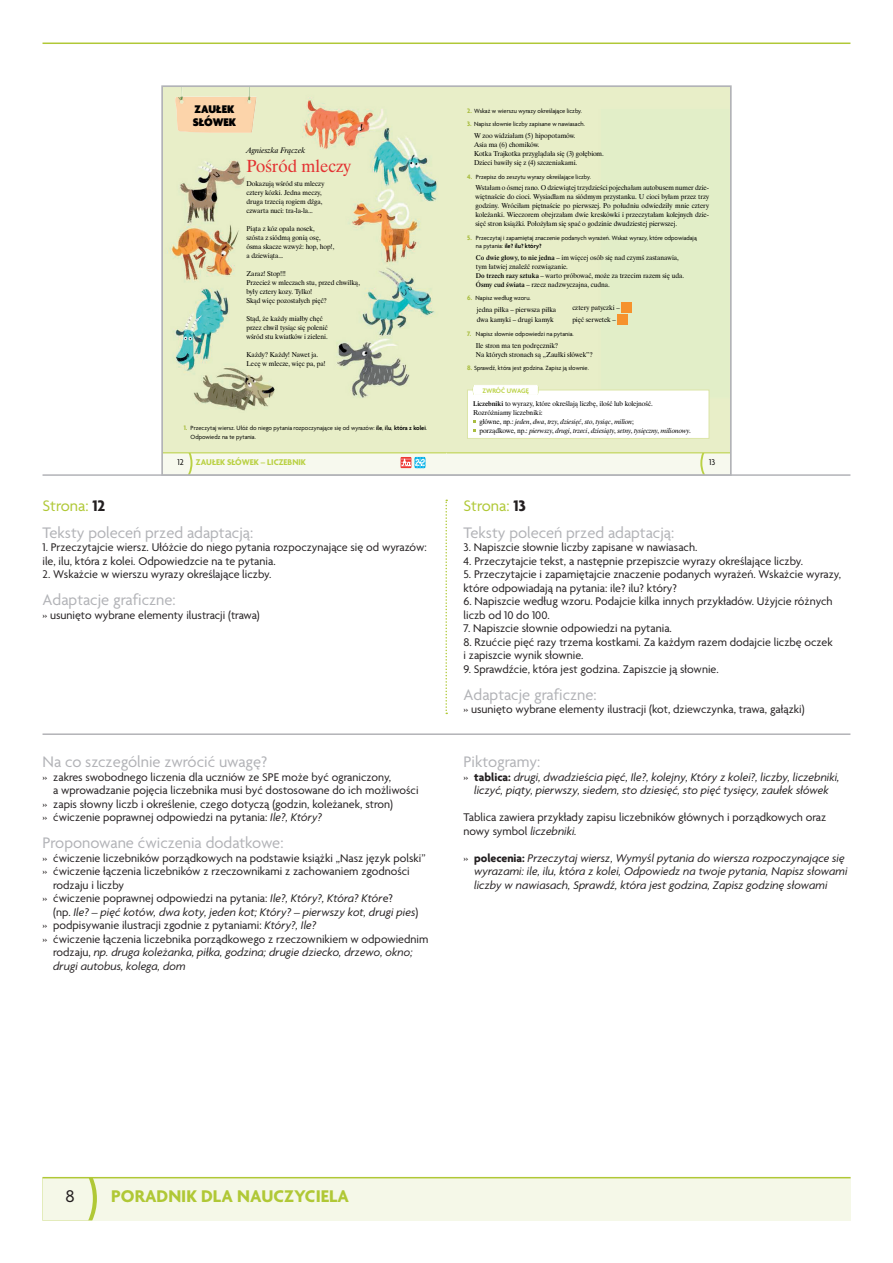
<style>
.page{position:relative;width:893px;height:1263px;background:#fff}
.page>*{position:absolute;margin:0;border:0;box-sizing:border-box;transform-origin:0 0}
.t1{font:700 18.3px "Agenda Pl";color:#b0c836}
.t2{font:18.3px "Agenda Pl";color:#231f20}
.t3{font:17.55px "Dutch 801 TL";color:#e33131}
.t4{font:16.5px/27px "Agenda Pl";color:#b2b3b7}
.t5{font:12px/13.5px "Agenda Pl";color:#231f20}
.t6{font:italic 12px/13.5px "Agenda Pl";color:#231f20;text-align:center}
.t7{font:900 12px/13px "Agenda Pl";color:#000}
.t8{font:700 9px "Agenda Pl";color:#bad144}
.t9{font:9px "Agenda Pl";color:#000}
.t10{font:italic 7.95px "Dutch 801 TL";color:#000}
.t11{font:7.05px/9px "Dutch 801 TL";letter-spacing:-.01em;color:#000}
.t12{font:italic 7.05px "Dutch 801 TL";letter-spacing:-.005em;color:#000}
.t13{font:600 7.05px "Agenda Pl";color:#bad144}
.t14{font:6.45px/9px "Agenda Pl";color:#000}
.s1{font-weight:700;font-size:7.05px;color:#a9bd41}
.s2{font-weight:600}
.s3{font-family:"Dutch 801 BT";font-weight:600}
.s4{font-style:normal}
.s5{color:#b0c836}
.s6{font-weight:700;color:#231f20}
.s7{font-style:italic}
.s8{font-weight:700;font-style:normal}
</style>
<div class="page">
<div style="left:43px;top:1178px;width:808px;height:42px;background:#f5f8e8"></div>
<svg style="left:43px;top:1178px;width:54px;height:42px"></svg>
<hr style="left:43px;top:1177px;width:808px;height:1px;background:#b0c836">
<hr style="left:43px;top:43px;width:807px;height:1px;background:#b0c836">
<hr style="left:43px;top:474px;width:807px;height:2px;background:#b2b3b7">
<hr style="left:43px;top:733px;width:807px;height:2px;background:#b2b3b7">
<svg style="left:445px;top:500px;width:2px;height:214px"></svg>
<svg style="left:160px;top:85px;width:572px;height:391px;background:#e3e8c7"></svg>
<p class="t7" style="left:193px;top:102px;width:45px">ZAUŁEK<br>SŁÓWEK</p>
<p class="t10" style="left:246px;top:145px;width:60px">Agnieszka Frączek</p>
<h2 class="t3" style="left:246px;top:154px;width:106px">Pośród mleczy</h2>
<p class="t11" style="left:246px;top:179px;width:80px">Dokazują wśród stu mleczy cztery kózki. Jedna meczy, druga trzecią rogiem dźga, czwarta nuci: tra-la-la...</p>
<p class="t11" style="left:246px;top:224px;width:89px">Piąta z kóz opala nosek,<br>szósta z siódmą gonią osę, ósma skacze wzwyż: hop, hop!, a dziewiąta...</p>
<p class="t11" style="left:246px;top:269px;width:115px">Zaraz! Stop!!!<br>Przecież w mleczach stu, przed chwilką, były cztery kozy. Tylko!<br>Skąd więc pozostałych pięć?</p>
<p class="t11" style="left:246px;top:314px;width:83px">Stąd, że każdy miałby chęć przez chwil tysiąc się polenić wśród stu kwiatków i zieleni.</p>
<p class="t11" style="left:246px;top:350px;width:81px">Każdy? Każdy! Nawet ja.<br>Lecę w mlecze, więc pa, pa!</p>
<p class="t14" style="left:191px;top:423px;width:238px;text-indent:-7px"><span class="s1">1.</span> Przeczytaj wiersz. Ułóż do niego pytania rozpoczynające się od wyrazów: <span class="s2">ile</span>, <span class="s2">ilu</span>, <span class="s2">która z kolei</span>.<br>Odpowiedz na te pytania.</p>
<p class="t14" style="left:467px;top:107px;width:116px"><span class="s1">2.</span> Wskaż w wierszu wyrazy określające liczby.</p>
<p class="t14" style="left:467px;top:119px;width:119px"><span class="s1">3.</span> Napisz słownie liczby zapisane w nawiasach.</p>
<p class="t11" style="left:474px;top:131px;width:131px">W zoo widziałam (5) hipopotamów.<br>Asia ma (6) chomików.<br>Kotka Trajkotka przyglądała się (3) gołębiom.<br>Dzieci bawiły się z (4) szczeniakami.</p>
<p class="t14" style="left:467px;top:172px;width:125px"><span class="s1">4.</span> Przepisz do zeszytu wyrazy określające liczby.</p>
<p class="t11" style="left:475px;top:183px;width:235px;text-align:justify">Wstałam o ósmej rano. O dziewiątej trzydzieści pojechałam autobusem numer dzie&shy;więtnaście do cioci. Wysiadłam na siódmym przystanku. U cioci byłam przez trzy godziny. Wróciłam piętnaście po pierwszej. Po południu odwiedziły mnie cztery koleżanki. Wieczorem obejrzałam dwie kreskówki i przeczytałam kolejnych dzie&shy;sięć stron książki. Położyłam się spać o godzinie dwudziestej pierwszej.</p>
<p class="t14" style="left:476px;top:234px;width:222px;line-height:7.9px;text-indent:-9px"><span class="s1">5.</span> Przeczytaj i zapamiętaj znaczenie podanych wyrażeń. Wskaż wyrazy, które odpowiadają na pytania: <span class="s2">ile? ilu? który?</span></p>
<p class="t11" style="left:476px;top:253px;width:210px"><span class="s3">Co dwie głowy, to nie jedna</span> – im więcej osób się nad czymś zastanawia, tym łatwiej znaleźć rozwiązanie.<br><span class="s3">Do trzech razy sztuka</span> – warto próbować, może za trzecim razem się uda.<br><span class="s3">Ósmy cud świata</span> – rzecz nadzwyczajna, cudna.</p>
<p class="t14" style="left:467px;top:294px;width:65px"><span class="s1">6.</span> Napisz według wzoru.</p>
<p class="t14" style="left:467px;top:329px;width:108px"><span class="s1">7.</span> Napisz słownie odpowiedzi na pytania.</p>
<p class="t11" style="left:476px;top:341px;width:118px">Ile stron ma ten podręcznik?<br>Na których stronach są „Zaułki słówek”?</p>
<p class="t14" style="left:467px;top:364px;width:123px"><span class="s1">8.</span> Sprawdź, która jest godzina. Zapisz ją słownie.</p>
<p class="t11" style="left:477px;top:304px;width:81px;line-height:10.4px">jedna piłka – pierwsza piłka dwa kamyki – drugi kamyk</p>
<p class="t11" style="left:572px;top:302px;width:49px;line-height:11.9px">cztery patyczki – pięć serwetek –</p>
<p class="t13" style="left:483px;top:386px;width:48px">ZWRÓĆ UWAGĘ</p>
<p class="t11" style="left:473px;top:398px;width:181px"><span class="s3">Liczebniki</span> to wyrazy, które określają liczbę, ilość lub kolejność.</p>
<p class="t11" style="left:473px;top:407px;width:71px">Rozróżniamy liczebniki:</p>
<p class="t12" style="left:479px;top:417px;width:156px"><span class="s4">główne, np.:</span> jeden<span class="s4">,</span> dwa<span class="s4">,</span> trzy<span class="s4">,</span> dziesięć<span class="s4">,</span> sto<span class="s4">,</span> tysiąc<span class="s4">,</span> milion<span class="s4">;</span></p>
<p class="t12" style="left:479px;top:426px;width:213px"><span class="s4">porządkowe, np.:</span> pierwszy<span class="s4">,</span> drugi<span class="s4">,</span> trzeci<span class="s4">,</span> dziesiąty<span class="s4">,</span> setny<span class="s4">,</span> tysięczny<span class="s4">,</span> milionowy<span class="s4">.</span></p>
<p class="t9" style="left:177px;top:456px;width:8px">12</p>
<p class="t8" style="left:196px;top:456px;width:112px">ZAUŁEK SŁÓWEK – LICZEBNIK</p>
<p class="t9" style="left:709px;top:456px;width:8px">13</p>
<h3 class="t4" style="left:43px;top:492px;width:212px"><span class="s5">Strona:</span> <span class="s6">12<br></span>Teksty poleceń przed adaptacją:</h3>
<p class="t5" style="left:43px;top:540px;width:386px">1. Przeczytajcie wiersz. Ułóżcie do niego pytania rozpoczynające się od wyrazów: ile, ilu, która z kolei. Odpowiedzcie na te pytania.</p>
<p class="t5" style="left:43px;top:567px;width:230px">2. Wskażcie w wierszu wyrazy określające liczby.</p>
<h3 class="t4" style="left:43px;top:586px;width:135px">Adaptacje graficzne:</h3>
<p class="t5" style="left:43px;top:608px;width:219px">» usunięto wybrane elementy ilustracji (trawa)</p>
<h3 class="t4" style="left:43px;top:748px;width:226px">Na co szczególnie zwrócić uwagę?</h3>
<p class="t5" style="left:43px;top:770px;width:350px">» zakres swobodnego liczenia dla uczniów ze SPE może być ograniczony,</p>
<p class="t5" style="left:53px;top:783px;width:367px">a wprowadzanie pojęcia liczebnika musi być dostosowane do ich możliwości</p>
<p class="t5" style="left:43px;top:797px;width:352px">» zapis słowny liczb i określenie, czego dotyczą (godzin, koleżanek, stron)</p>
<p class="t5" style="left:43px;top:810px;width:281px">» ćwiczenie poprawnej odpowiedzi na pytania: <span class="s7">Ile?, Który?</span></p>
<h3 class="t4" style="left:43px;top:829px;width:242px">Proponowane ćwiczenia dodatkowe:</h3>
<p class="t5" style="left:43px;top:851px;width:385px">» ćwiczenie liczebników porządkowych na podstawie książki „Nasz język polski”</p>
<p class="t5" style="left:43px;top:864px;width:369px">» ćwiczenie łączenia liczebników z rzeczownikami z zachowaniem zgodności</p>
<p class="t5" style="left:53px;top:878px;width:73px">rodzaju i liczby</p>
<p class="t5" style="left:43px;top:891px;width:352px">» ćwiczenie poprawnej odpowiedzi na pytania: <span class="s7">Ile?, Który?, Która? Któr</span>e?</p>
<p class="t6" style="left:53px;top:905px;width:367px"><span class="s4">(np.</span> Ile? – pięć kotów, dwa koty, jeden kot; Który? – pierwszy kot, drugi pies<span class="s4">)</span></p>
<p class="t5" style="left:43px;top:918px;width:275px">» podpisywanie ilustracji zgodnie z pytaniami: <span class="s7">Który?, Ile?</span></p>
<p class="t5" style="left:43px;top:932px;width:387px">» ćwiczenie łączenia liczebnika porządkowego z rzeczownikiem w odpowiednim</p>
<p class="t6" style="left:53px;top:945px;width:361px"><span class="s4">rodzaju,</span> np. druga koleżanka, piłka, godzina; drugie dziecko, drzewo, okno;</p>
<p class="t6" style="left:53px;top:959px;width:134px">drugi autobus, kolega, dom</p>
<h3 class="t4" style="left:463px;top:492px;width:212px"><span class="s5">Strona:</span> <span class="s6">13<br></span>Teksty poleceń przed adaptacją:</h3>
<p class="t5" style="left:463px;top:540px;width:235px">3. Napiszcie słownie liczby zapisane w nawiasach.</p>
<p class="t5" style="left:463px;top:554px;width:341px">4. Przeczytajcie tekst, a następnie przepiszcie wyrazy określające liczby.</p>
<p class="t5" style="left:463px;top:567px;width:379px">5. Przeczytajcie i zapamiętajcie znaczenie podanych wyrażeń. Wskażcie wyrazy, które odpowiadają na pytania: ile? ilu? który?</p>
<p class="t5" style="left:463px;top:594px;width:371px">6. Napiszcie według wzoru. Podajcie kilka innych przykładów. Użyjcie różnych liczb od 10 do 100.</p>
<p class="t5" style="left:463px;top:621px;width:210px">7. Napiszcie słownie odpowiedzi na pytania.</p>
<p class="t5" style="left:463px;top:635px;width:371px">8. Rzućcie pięć razy trzema kostkami. Za każdym razem dodajcie liczbę oczek i zapiszcie wynik słownie.</p>
<p class="t5" style="left:463px;top:662px;width:257px">9. Sprawdźcie, która jest godzina. Zapiszcie ją słownie.</p>
<h3 class="t4" style="left:463px;top:681px;width:135px">Adaptacje graficzne:</h3>
<p class="t5" style="left:463px;top:702px;width:343px">» usunięto wybrane elementy ilustracji (kot, dziewczynka, trawa, gałązki)</p>
<h3 class="t4" style="left:463px;top:748px;width:78px">Piktogramy:</h3>
<p class="t6" style="left:463px;top:770px;width:378px"><span class="s4">»</span> <span class="s8">tablica:</span> drugi, dwadzieścia pięć, Ile?, kolejny, Który z kolei?, liczby, liczebniki, liczyć, piąty, pierwszy, siedem, sto dziesięć, sto pięć tysięcy, zaułek słówek</p>
<p class="t5" style="left:463px;top:810px;width:364px">Tablica zawiera przykłady zapisu liczebników głównych i porządkowych oraz nowy symbol <span class="s7">liczebniki.</span></p>
<p class="t6" style="left:474px;top:851px;width:375px;text-align:left;text-indent:-11px"><span class="s4">»</span> <span class="s8">polecenia:</span> Przeczytaj wiersz, Wymyśl pytania do wiersza rozpoczynające się wyrazami: ile, ilu, która z kolei, Odpowiedz na twoje pytania, Napisz słowami liczby w nawiasach, Sprawdź, która jest godzina, Zapisz godzinę słowami</p>
<h1 class="t2" style="left:66px;top:1185px;width:11px">8</h1>
<h1 class="t1" style="left:111px;top:1185px;width:239px">PORADNIK DLA NAUCZYCIELA</h1>
</div>
